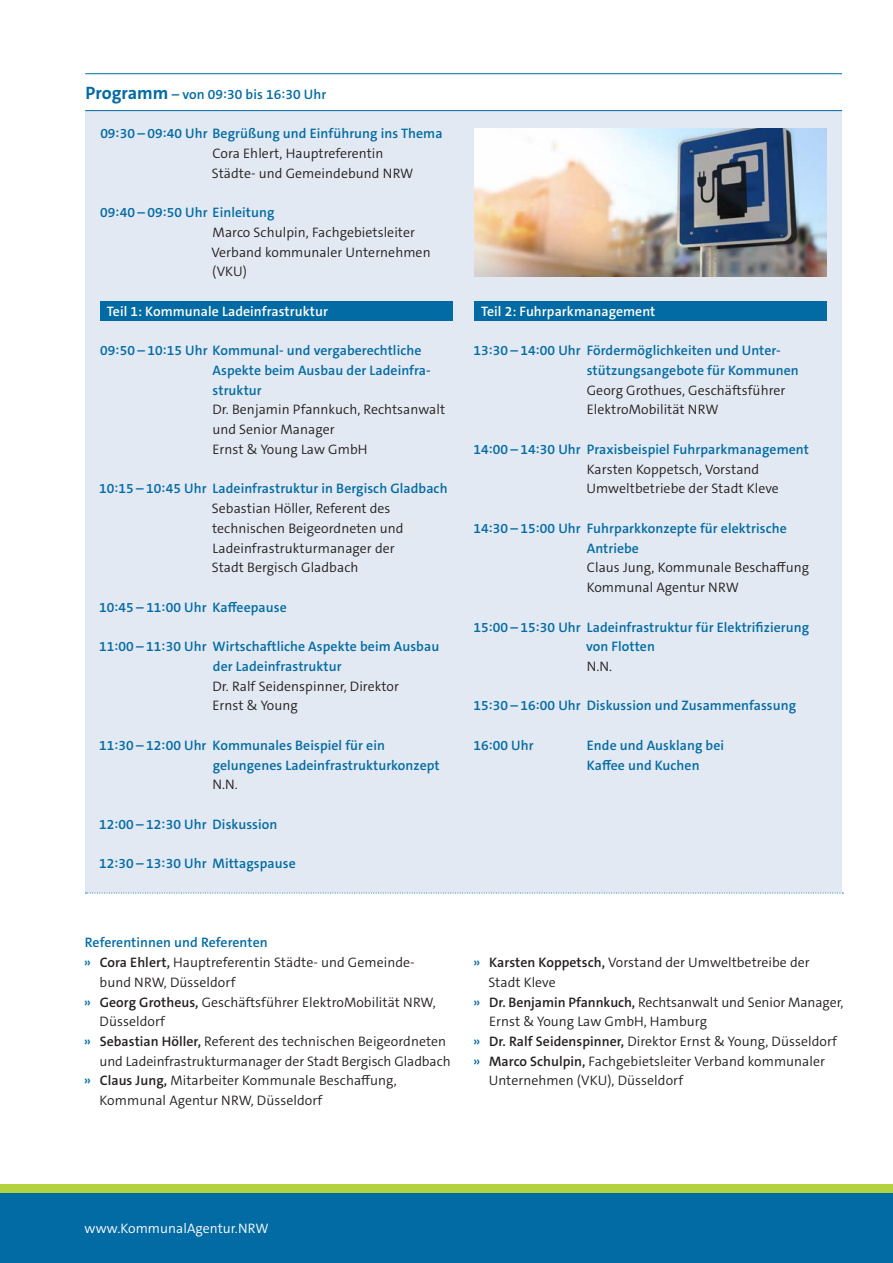
<style>
.page{position:relative;width:893px;height:1263px;background:#fff}
.page>*{position:absolute;margin:0;border:0;box-sizing:border-box;transform-origin:0 0}
.t1{font:300 13.8px/19.8px "The Sans C5";letter-spacing:.005em;color:#231f20}
.t2{font:600 13.8px/19.8px "The Sans C5";letter-spacing:.005em;color:#036ba3}
.t3{font:600 13.8px "The Sans C5";letter-spacing:.005em;color:#fff}
.t4{font:300 13.8px "The Sans C5";letter-spacing:.005em;color:#fff}
.s1{font-weight:700;font-size:18px}
.s2{font-weight:600;color:#036ba3}
.s3{font-weight:600}
</style>
<div class="page">
<div style="left:0;top:1192px;width:893px;height:71px;background:#036ba3"></div>
<div style="left:0;top:1184px;width:893px;height:8px;background:#b2d23f"></div>
<div style="left:85px;top:111px;width:757px;height:782px;background:#e2e9f2"></div>
<hr style="left:85px;top:73px;width:757px;height:1px;background:#036ba3">
<hr style="left:85px;top:110px;width:757px;height:1px;background:#036ba3">
<svg style="left:85px;top:893px;width:758px;height:1px"></svg>
<div style="left:100px;top:301px;width:353px;height:19px;background:#036ba3"></div>
<div style="left:474px;top:301px;width:353px;height:19px;background:#036ba3"></div>
<img style="left:474px;top:128px;width:353px;height:148px">
<p class="t2" style="left:85px;top:84px;width:242px"><span class="s1">Programm</span> – von 09:30 bis 16:30 Uhr</p>
<p class="t2" style="left:100px;top:124px;width:344px">09:30 – 09:40 Uhr Begrüßung und Einführung ins Thema</p>
<p class="t1" style="left:212px;top:143px;width:203px">Cora Ehlert, Hauptreferentin<br>Städte- und Gemeindebund NRW</p>
<p class="t2" style="left:100px;top:203px;width:176px">09:40 – 09:50 Uhr Einleitung</p>
<p class="t1" style="left:211px;top:222px;width:221px">Marco Schulpin, Fachgebietsleiter<br>Verband kommunaler Unternehmen (VKU)</p>
<p class="t3" style="left:107px;top:302px;width:223px">Teil 1: Kommunale Ladeinfrastruktur</p>
<p class="t2" style="left:212px;top:341px;width:218px;text-indent:-112px">09:50 – 10:15 Uhr Kommunal- und vergaberechtliche<br>Aspekte beim Ausbau der Ladeinfra&shy;struktur</p>
<p class="t1" style="left:212px;top:400px;width:234px">Dr. Benjamin Pfannkuch, Rechtsanwalt und Senior Manager<br>Ernst &amp; Young Law GmbH</p>
<p class="t2" style="left:99px;top:479px;width:350px">10:15 – 10:45 Uhr Ladeinfrastruktur in Bergisch Gladbach</p>
<p class="t1" style="left:212px;top:499px;width:193px">Sebastian Höller, Referent des technischen Beigeordneten und<br>Ladeinfrastrukturmanager der<br>Stadt Bergisch Gladbach</p>
<p class="t2" style="left:99px;top:597px;width:189px">10:45 – 11:00 Uhr Kaffeepause</p>
<p class="t2" style="left:213px;top:637px;width:228px;text-indent:-114px">11:00 – 11:30 Uhr Wirtschaftliche Aspekte beim Ausbau der Ladeinfrastruktur</p>
<p class="t1" style="left:212px;top:676px;width:188px">Dr. Ralf Seidenspinner, Direktor<br>Ernst &amp; Young</p>
<p class="t2" style="left:213px;top:735px;width:228px;text-indent:-114px">11:30 – 12:00 Uhr Kommunales Beispiel für ein gelungenes Ladeinfrastrukturkonzept</p>
<p class="t1" style="left:212px;top:775px;width:27px">N.N.</p>
<p class="t2" style="left:99px;top:814px;width:180px">12:00 – 12:30 Uhr Diskussion</p>
<p class="t2" style="left:99px;top:854px;width:198px">12:30 – 13:30 Uhr Mittagspause</p>
<p class="t3" style="left:481px;top:302px;width:176px">Teil 2: Fuhrparkmanagement</p>
<p class="t2" style="left:587px;top:341px;width:214px;text-indent:-113px">13:30 – 14:00 Uhr Fördermöglichkeiten und Unter&shy;stützungsangebote für Kommunen</p>
<p class="t1" style="left:587px;top:380px;width:200px">Georg Grothues, Geschäftsführer<br>ElektroMobilität NRW</p>
<p class="t2" style="left:473px;top:439px;width:337px">14:00 – 14:30 Uhr Praxisbeispiel Fuhrparkmanagement</p>
<p class="t1" style="left:586px;top:459px;width:194px">Karsten Koppetsch, Vorstand<br>Umweltbetriebe der Stadt Kleve</p>
<p class="t2" style="left:587px;top:518px;width:202px;text-indent:-113px">14:30 – 15:00 Uhr Fuhrparkkonzepte für elektrische<br>Antriebe</p>
<p class="t1" style="left:587px;top:558px;width:224px">Claus Jung, Kommunale Beschaffung<br>Kommunal Agentur NRW</p>
<p class="t2" style="left:586px;top:617px;width:224px;text-indent:-113px">15:00 – 15:30 Uhr Ladeinfrastruktur für Elektrifizierung von Flotten</p>
<p class="t1" style="left:587px;top:656px;width:27px">N.N.</p>
<p class="t2" style="left:473px;top:696px;width:324px">15:30 – 16:00 Uhr Diskussion und Zusammenfassung</p>
<p class="t2" style="left:473px;top:735px;width:62px">16:00 Uhr</p>
<p class="t2" style="left:587px;top:735px;width:139px">Ende und Ausklang bei<br>Kaffee und Kuchen</p>
<p class="t2" style="left:85px;top:933px;width:184px">Referentinnen und Referenten</p>
<p class="t1" style="left:84px;top:952px;width:330px"><span class="s2">»</span> <span class="s3">Cora Ehlert,</span> Hauptreferentin Städte- und Gemeinde--</p>
<p class="t1" style="left:100px;top:972px;width:137px">bund NRW, Düsseldorf</p>
<p class="t1" style="left:84px;top:992px;width:353px"><span class="s2">»</span> <span class="s3">Georg Grotheus,</span> Geschäftsführer ElektroMobilität NRW,</p>
<p class="t1" style="left:100px;top:1012px;width:67px">Düsseldorf</p>
<p class="t1" style="left:84px;top:1031px;width:364px"><span class="s2">»</span> <span class="s3">Sebastian Höller,</span> Referent des technischen Beigeordneten</p>
<p class="t1" style="left:99px;top:1051px;width:353px">und Ladeinfrastrukturmanager der Stadt Bergisch Gladbach</p>
<p class="t1" style="left:84px;top:1071px;width:315px"><span class="s2">»</span> <span class="s3">Claus Jung,</span> Mitarbeiter Kommunale Beschaffung,</p>
<p class="t1" style="left:100px;top:1091px;width:224px">Kommunal Agentur NRW, Düsseldorf</p>
<p class="t1" style="left:473px;top:952px;width:338px"><span class="s2">»</span> <span class="s3">Karsten Koppetsch,</span> Vorstand der Umweltbetreibe der</p>
<p class="t1" style="left:488px;top:972px;width:69px">Stadt Kleve</p>
<p class="t1" style="left:473px;top:992px;width:372px"><span class="s2">»</span> <span class="s3">Dr. Benjamin Pfannkuch,</span> Rechtsanwalt und Senior Manager,</p>
<p class="t1" style="left:489px;top:1012px;width:219px">Ernst &amp; Young Law GmbH, Hamburg</p>
<p class="t1" style="left:473px;top:1031px;width:365px"><span class="s2">»</span> <span class="s3">Dr. Ralf Seidenspinner,</span> Direktor Ernst &amp; Young, Düsseldorf</p>
<p class="t1" style="left:473px;top:1051px;width:353px"><span class="s2">»</span> <span class="s3">Marco Schulpin,</span> Fachgebietsleiter Verband kommunaler</p>
<p class="t1" style="left:489px;top:1071px;width:196px">Unternehmen (VKU), Düsseldorf</p>
<p class="t4" style="left:85px;top:1219px;width:186px">www.KommunalAgentur.NRW</p>
</div>
